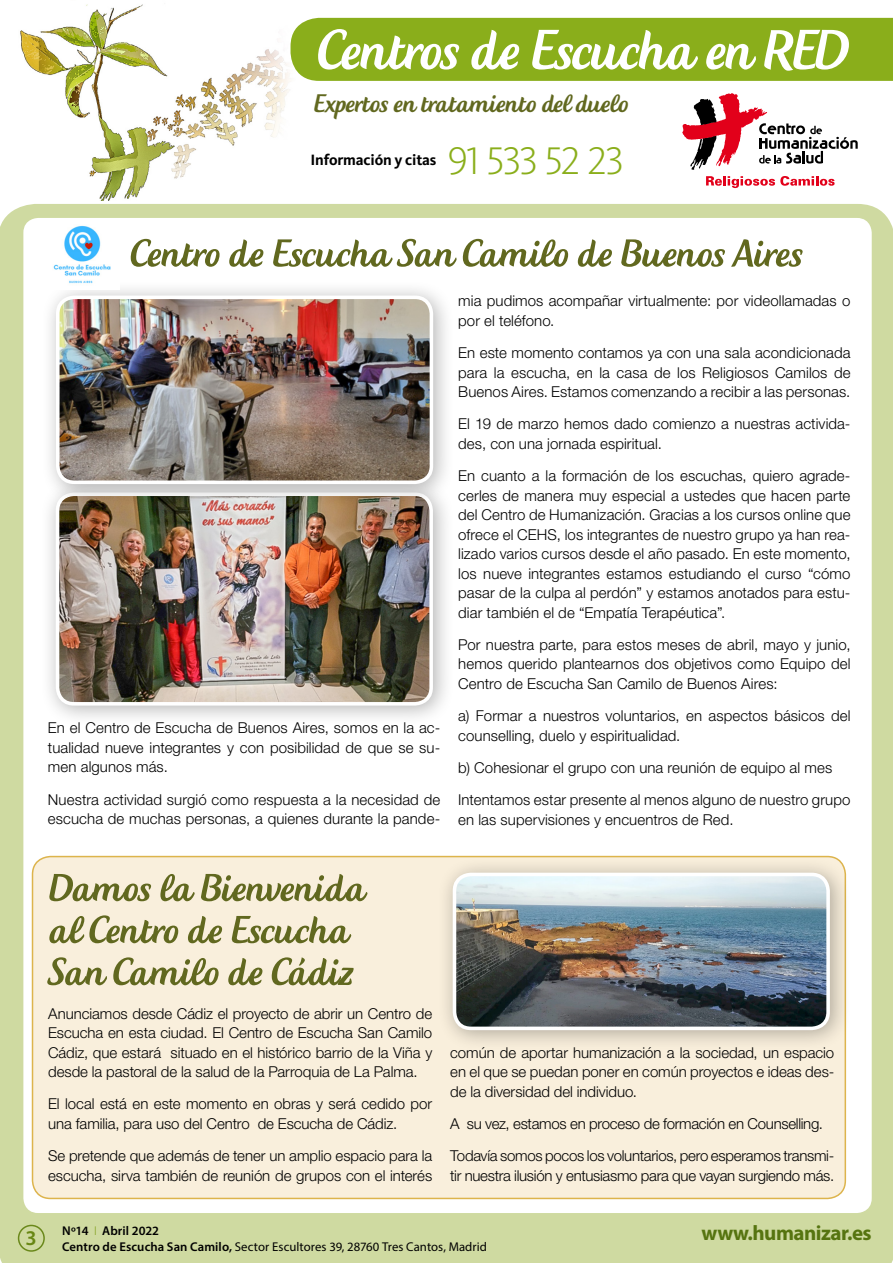
<style>
.page{position:relative;width:893px;height:1263px;background:#fff}
.page>*{position:absolute;margin:0;border:0;box-sizing:border-box;transform-origin:0 0}
.t1{font:74.1px "Creamy Script";letter-spacing:-.015em;color:#fff}
.t2{font:51px/42px "Creamy Script";letter-spacing:.015em;color:#61681f}
.t3{font:51px "Creamy Script";letter-spacing:-.005em;color:#61681f}
.t4{font:39.9px "Kievit Light SC";letter-spacing:-.035em;color:#8aae1b}
.t5{font:33.45px "Creamy Script";letter-spacing:-.005em;color:#61681f}
.t6{font:700 21px "Myriad Pro";letter-spacing:-.025em;color:#6a881a}
.t7{font:600 21px "Myriad Pro";color:#688713}
.t8{font:700 15.45px "Kievit";letter-spacing:-.01em;color:#000}
.t9{font:300 15px/19.5px "Helvetica Neue LT Std";letter-spacing:.005em;color:#000}
.t10{font:300 15px/32.2px "Helvetica Neue LT Std";letter-spacing:-.02em;color:#000}
.t11{font:12.75px/15.3px "Myriad Pro";letter-spacing:.005em;color:#000}
.s1{font-weight:600}
.s2{font-weight:300;color:#7a9c13}
</style>
<div class="page">
<img style="left:20px;top:4px;width:304px;height:197px">
<div style="left:0;top:204px;width:893px;height:1059px;background:#cfdaa1"></div>
<div style="left:291px;top:18px;width:602px;height:63px;background:#8aae1b"></div>
<div style="left:23px;top:218px;width:849px;height:995px;background:#fff;border-radius:15px"></div>
<svg style="left:682px;top:93px;width:176px;height:77px"></svg>
<svg style="left:706px;top:176px;width:129px;height:12px"></svg>
<div style="left:18px;top:1225px;width:27px;height:27px;border:2px solid #6a881a;border-radius:50%"></div>
<div style="left:33px;top:856px;width:812px;height:342px;background:#f9efdc;border-radius:18px"></div>
<div style="left:40px;top:477px;width:415px;height:250px;background:#000;opacity:.3"></div>
<img style="left:58px;top:506px;width:373px;height:198px">
<div style="left:56px;top:492px;width:377px;height:214px;border:4px solid #fff;border-radius:16px"></div>
<div style="left:437px;top:857px;width:415px;height:195px;background:#000;opacity:.3"></div>
<div style="left:453px;top:870px;width:379px;height:160px;background:#000;opacity:.5"></div>
<img style="left:454px;top:874px;width:374px;height:154px">
<div style="left:453px;top:873px;width:377px;height:157px;border:4px solid #fff;border-radius:16px"></div>
<div style="left:40px;top:280px;width:415px;height:226px;background:#000;opacity:.3"></div>
<div style="left:55px;top:293px;width:381px;height:192px;background:#000;opacity:.5"></div>
<img style="left:58px;top:297px;width:373px;height:185px">
<div style="left:56px;top:296px;width:377px;height:188px;border:4px solid #fff;border-radius:16px"></div>
<div style="left:656px;top:1214px;width:228px;height:49px;background:#cfdaa1"></div>
<img style="left:48px;top:225px;width:71px;height:64px">
<h1 class="t1" style="left:318px;top:15px;width:533px">Centros de Escucha en RED</h1>
<h3 class="t5" style="left:314px;top:87px;width:316px">Expertos en tratamiento del duelo</h3>
<p class="t8" style="left:310px;top:151px;width:127px">Información y citas</p>
<h3 class="t4" style="left:448px;top:139px;width:178px">91 533 52 23</h3>
<h2 class="t3" style="left:131px;top:229px;width:674px">Centro de Escucha San Camilo de Buenos Aires</h2>
<p class="t9" style="left:48px;top:718px;width:394px;text-align:justify">En el Centro de Escucha de Buenos Aires, somos en la ac&shy;tualidad nueve integrantes y con posibilidad de que se su&shy;men algunos más.</p>
<p class="t9" style="left:48px;top:789px;width:394px">Nuestra actividad surgió como respuesta a la necesidad de escucha de muchas personas, a quienes durante la pande-</p>
<p class="t9" style="left:458px;top:291px;width:394px">mia pudimos acompañar virtualmente: por videollamadas o por el teléfono.</p>
<p class="t9" style="left:458px;top:343px;width:394px;text-align:justify">En este momento contamos ya con una sala acondicionada para la escucha, en la casa de los Religiosos Camilos de Buenos Aires. Estamos comenzando a recibir a las personas.</p>
<p class="t9" style="left:458px;top:414px;width:394px">El 19 de marzo hemos dado comienzo a nuestras activida&shy;des, con una jornada espiritual.</p>
<p class="t9" style="left:458px;top:466px;width:394px;text-align:justify">En cuanto a la formación de los escuchas, quiero agrade&shy;cerles de manera muy especial a ustedes que hacen parte del Centro de Humanización. Gracias a los cursos online que ofrece el CEHS, los integrantes de nuestro grupo ya han rea&shy;lizado varios cursos desde el año pasado. En este momento, los nueve integrantes estamos estudiando el curso “cómo pasar de la culpa al perdón” y estamos anotados para estu&shy;diar también el de “Empatía Terapéutica”.</p>
<p class="t9" style="left:458px;top:634px;width:394px;text-align:justify">Por nuestra parte, para estos meses de abril, mayo y junio, hemos querido plantearnos dos objetivos como Equipo del Centro de Escucha San Camilo de Buenos Aires:</p>
<p class="t9" style="left:458px;top:706px;width:394px">a) Formar a nuestros voluntarios, en aspectos básicos del counselling, duelo y espiritualidad.</p>
<p class="t9" style="left:458px;top:751px;width:394px;line-height:32.2px">b) Cohesionar el grupo con una reunión de equipo al mes<br>Intentamos estar presente al menos alguno de nuestro grupo</p>
<p class="t9" style="left:458px;top:809px;width:277px">en las supervisiones y encuentros de Red.</p>
<h2 class="t2" style="left:49px;top:868px;width:317px">Damos la Bienvenida al Centro de Escucha<br>San Camilo de Cádiz</h2>
<p class="t9" style="left:48px;top:1003px;width:386px;text-align:justify">Anunciamos desde Cádiz el proyecto de abrir un Centro de Escucha en esta ciudad. El Centro de Escucha San Camilo Cádiz, que estará situado en el histórico barrio de la Viña y desde la pastoral de la salud de la Parroquia de La Palma.</p>
<p class="t9" style="left:48px;top:1094px;width:385px">El local está en este momento en obras y será cedido por una familia, para uso del Centro de Escucha de Cádiz.</p>
<p class="t9" style="left:48px;top:1146px;width:386px">Se pretende que además de tener un amplio espacio para la escucha, sirva también de reunión de grupos con el interés</p>
<p class="t9" style="left:450px;top:1042px;width:386px;text-align:justify">común de aportar humanización a la sociedad, un espacio en el que se puedan poner en común proyectos e ideas des&shy;de la diversidad del individuo.</p>
<p class="t10" style="left:450px;top:1107px;width:386px">A su vez, estamos en proceso de formación en Counselling.<br>Todavía somos pocos los voluntarios, pero esperamos transmi-</p>
<p class="t10" style="left:450px;top:1159px;width:385px">tir nuestra ilusión y entusiasmo para que vayan surgiendo más.</p>
<h3 class="t7" style="left:26px;top:1224px;width:13px">3</h3>
<p class="t11" style="left:62px;top:1223px;width:426px"><span class="s1">Nº14</span> <span class="s2">I</span> <span class="s1">Abril 2022<br>Centro de Escucha San Camilo,</span> Sector Escultores 39, 28760 Tres Cantos, Madrid</p>
<h3 class="t6" style="left:701px;top:1220px;width:172px">www.humanizar.es</h3>
</div>
